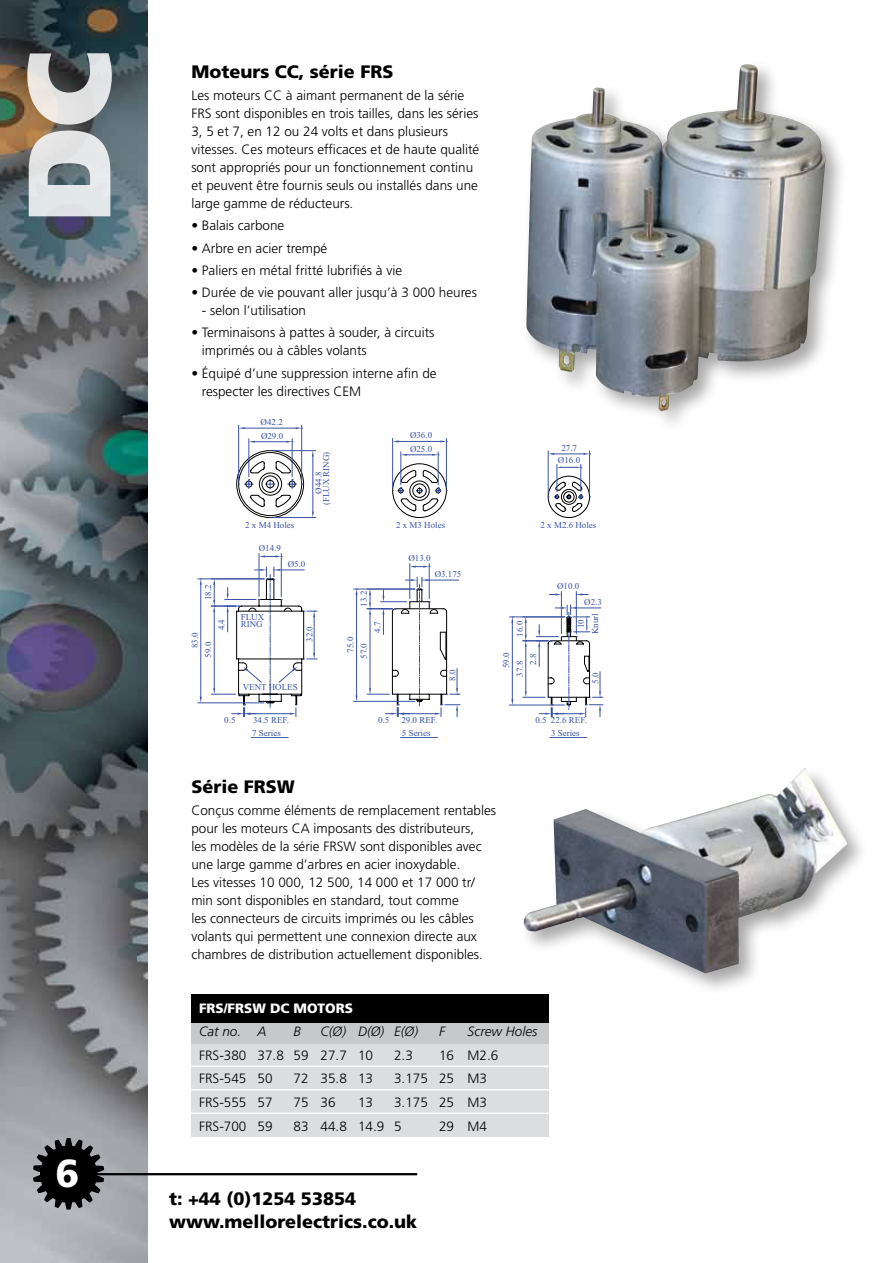
<style>
.page{position:relative;width:893px;height:1263px;background:#fff}
.page>*{position:absolute;margin:0;border:0;box-sizing:border-box;transform-origin:0 0}
.t1{font:900 117px "Frutiger";color:#fff}
.t2{font:900 39px "Frutiger";color:#fff}
.t3{font:900 18px/22.6px "Frutiger";color:#000}
.t4{font:300 13.5px/18px "Frutiger";color:#000}
.t5{font:italic 300 13.5px "Frutiger";color:#000}
.t6{font:900 13.5px "Frutiger";color:#fff}
.t7{font:9px/7.9px "Times New Roman";color:#3953a4}
</style>
<div class="page">
<img style="left:0;top:0;width:148px;height:1263px">
<hr style="left:93px;top:1173px;width:324px;height:2px;background:#000">
<svg style="left:33px;top:1138px;width:71px;height:71px;background:#3b3c3e"></svg>
<hr style="left:400px;top:452px;width:1px;height:33px;background:#3953a4">
<hr style="left:438px;top:452px;width:1px;height:33px;background:#3953a4">
<svg style="left:401px;top:454px;width:38px;height:2px"></svg>
<hr style="left:409px;top:564px;width:1px;height:35px;background:#3953a4">
<hr style="left:429px;top:564px;width:1px;height:35px;background:#3953a4">
<svg style="left:410px;top:566px;width:20px;height:2px"></svg>
<hr style="left:354px;top:701px;width:61px;height:1px;background:#3953a4">
<hr style="left:354px;top:589px;width:61px;height:1px;background:#3953a4">
<hr style="left:356px;top:595px;width:1px;height:100px;background:#3953a4">
<hr style="left:259px;top:553px;width:1px;height:43px;background:#3953a4">
<hr style="left:281px;top:553px;width:1px;height:43px;background:#3953a4">
<svg style="left:259px;top:555px;width:23px;height:2px"></svg>
<hr style="left:198px;top:702px;width:66px;height:1px;background:#3953a4">
<hr style="left:198px;top:578px;width:66px;height:1px;background:#3953a4">
<hr style="left:200px;top:585px;width:1px;height:112px;background:#3953a4">
<svg style="left:200px;top:578px;width:2px;height:7px"></svg>
<hr style="left:248px;top:439px;width:1px;height:38px;background:#3953a4">
<hr style="left:292px;top:439px;width:1px;height:38px;background:#3953a4">
<hr style="left:255px;top:441px;width:31px;height:1px;background:#3953a4">
<svg style="left:286px;top:441px;width:7px;height:2px"></svg>
<hr style="left:273px;top:450px;width:43px;height:1px;background:#3953a4">
<hr style="left:273px;top:517px;width:43px;height:1px;background:#3953a4">
<hr style="left:312px;top:457px;width:1px;height:55px;background:#3953a4">
<svg style="left:312px;top:451px;width:2px;height:6px"></svg>
<hr style="left:238px;top:425px;width:1px;height:56px;background:#3953a4">
<hr style="left:301px;top:425px;width:1px;height:56px;background:#3953a4">
<hr style="left:245px;top:428px;width:51px;height:1px;background:#3953a4">
<svg style="left:239px;top:427px;width:6px;height:2px"></svg>
<svg style="left:236px;top:450px;width:68px;height:68px"></svg>
<svg style="left:296px;top:427px;width:7px;height:2px"></svg>
<svg style="left:367px;top:577px;width:236px;height:140px"></svg>
<hr style="left:392px;top:438px;width:1px;height:50px;background:#3953a4">
<hr style="left:446px;top:438px;width:1px;height:50px;background:#3953a4">
<hr style="left:399px;top:441px;width:41px;height:1px;background:#3953a4">
<svg style="left:392px;top:463px;width:55px;height:55px"></svg>
<hr style="left:548px;top:451px;width:1px;height:43px;background:#3953a4">
<hr style="left:589px;top:451px;width:1px;height:43px;background:#3953a4">
<hr style="left:554px;top:453px;width:30px;height:1px;background:#3953a4">
<svg style="left:548px;top:453px;width:6px;height:2px"></svg>
<svg style="left:547px;top:464px;width:44px;height:54px"></svg>
<svg style="left:584px;top:453px;width:7px;height:2px"></svg>
<svg style="left:211px;top:567px;width:106px;height:150px"></svg>
<hr style="left:550px;top:737px;width:37px;height:1px;background:#3953a4">
<hr style="left:401px;top:737px;width:37px;height:1px;background:#3953a4">
<hr style="left:251px;top:737px;width:37px;height:1px;background:#3953a4">
<div style="left:519px;top:765px;width:350px;height:231px;background:#000;opacity:.35"></div>
<img style="left:523px;top:768px;width:325px;height:205px">
<div style="left:522px;top:60px;width:326px;height:373px;background:#000;opacity:.35"></div>
<img style="left:526px;top:64px;width:299px;height:347px">
<div style="left:191px;top:994px;width:357px;height:142px;background:#dcddde"></div>
<div style="left:191px;top:996px;width:357px;height:47px;background:#c7c8ca"></div>
<div style="left:191px;top:994px;width:357px;height:28px;background:#000"></div>
<hr style="left:190px;top:1065px;width:362px;height:2px;background:#fff">
<hr style="left:190px;top:1089px;width:362px;height:1px;background:#fff">
<hr style="left:190px;top:1112px;width:362px;height:2px;background:#fff">
<h1 class="t1" style="left:-2px;top:222px;width:173px;rotate:-90deg">DC</h1>
<h2 class="t2" style="left:56px;top:1150px;width:25px">6</h2>
<h3 class="t3" style="left:191px;top:60px;width:204px">Moteurs CC, série FRS</h3>
<p class="t4" style="left:191px;top:86px;width:290px">Les moteurs CC à aimant permanent de la série FRS sont disponibles en trois tailles, dans les séries 3, 5 et 7, en 12 ou 24 volts et dans plusieurs vitesses. Ces moteurs efficaces et de haute qualité sont appropriés pour un fonctionnement continu et peuvent être fournis seuls ou installés dans une large gamme de réducteurs.</p>
<p class="t4" style="left:191px;top:217px;width:95px">• Balais carbone</p>
<p class="t4" style="left:191px;top:239px;width:138px">• Arbre en acier trempé</p>
<p class="t4" style="left:191px;top:261px;width:212px">• Paliers en métal fritté lubrifiés à vie</p>
<p class="t4" style="left:191px;top:283px;width:287px">• Durée de vie pouvant aller jusqu’à 3 000 heures</p>
<p class="t4" style="left:202px;top:301px;width:106px">- selon l’utilisation</p>
<p class="t4" style="left:202px;top:324px;width:234px;text-indent:-11px">• Terminaisons à pattes à souder, à circuits imprimés ou à câbles volants</p>
<p class="t4" style="left:202px;top:364px;width:236px;text-indent:-11px">• Équipé d’une suppression interne afin de respecter les directives CEM</p>
<p class="t7" style="left:261px;top:418px;width:24px">Ø42.2</p>
<p class="t7" style="left:261px;top:431px;width:24px">Ø29.0</p>
<p class="t7" style="left:314px;top:505px;width:55px;text-indent:12px;rotate:-90deg">Ø44.8 (FLUX RING)</p>
<p class="t7" style="left:410px;top:431px;width:24px">Ø36.0</p>
<p class="t7" style="left:410px;top:445px;width:24px">Ø25.0</p>
<p class="t7" style="left:561px;top:444px;width:17px">27.7</p>
<p class="t7" style="left:558px;top:456px;width:24px">Ø16.0</p>
<p class="t7" style="left:245px;top:521px;width:51px">2 x M4 Holes</p>
<p class="t7" style="left:540px;top:521px;width:57px">2 x M2.6 Holes</p>
<p class="t7" style="left:396px;top:521px;width:51px">2 x M3 Holes</p>
<p class="t7" style="left:259px;top:544px;width:24px">Ø14.9</p>
<p class="t7" style="left:288px;top:560px;width:19px">Ø5.0</p>
<p class="t7" style="left:408px;top:553px;width:24px">Ø13.0</p>
<p class="t7" style="left:435px;top:570px;width:28px">Ø3.175</p>
<p class="t7" style="left:204px;top:600px;width:17px;rotate:-90deg">18.2</p>
<p class="t7" style="left:360px;top:607px;width:17px;rotate:-90deg">13.2</p>
<p class="t7" style="left:557px;top:582px;width:24px">Ø10.0</p>
<p class="t7" style="left:584px;top:598px;width:19px">Ø2.3</p>
<p class="t7" style="left:218px;top:630px;width:13px;rotate:-90deg">4.4</p>
<p class="t7" style="left:191px;top:648px;width:17px;rotate:-90deg">83.0</p>
<p class="t7" style="left:204px;top:658px;width:17px;rotate:-90deg">59.0</p>
<p class="t7" style="left:241px;top:620px;width:23px">RING</p>
<p class="t7" style="left:591px;top:634px;width:22px;rotate:-90deg">Knurl</p>
<p class="t7" style="left:241px;top:613px;width:25px">FLUX</p>
<p class="t7" style="left:577px;top:628px;width:10px;rotate:-90deg">10</p>
<p class="t7" style="left:516px;top:637px;width:17px;rotate:-90deg">16.0</p>
<p class="t7" style="left:373px;top:633px;width:13px;rotate:-90deg">4.7</p>
<p class="t7" style="left:305px;top:642px;width:17px;rotate:-90deg">32.0</p>
<p class="t7" style="left:346px;top:653px;width:17px;rotate:-90deg">75.0</p>
<p class="t7" style="left:360px;top:659px;width:17px;rotate:-90deg">57.0</p>
<p class="t7" style="left:502px;top:668px;width:17px;rotate:-90deg">59.0</p>
<p class="t7" style="left:529px;top:665px;width:13px;rotate:-90deg">2.8</p>
<p class="t7" style="left:516px;top:676px;width:17px;rotate:-90deg">37.8</p>
<p class="t7" style="left:448px;top:681px;width:13px;rotate:-90deg">8.0</p>
<p class="t7" style="left:591px;top:684px;width:13px;rotate:-90deg">5.0</p>
<p class="t7" style="left:243px;top:683px;width:56px">VENT HOLES</p>
<p class="t7" style="left:224px;top:716px;width:13px">0.5</p>
<p class="t7" style="left:253px;top:716px;width:37px">34.5 REF.</p>
<p class="t7" style="left:378px;top:716px;width:13px">0.5</p>
<p class="t7" style="left:401px;top:716px;width:37px">29.0 REF.</p>
<p class="t7" style="left:535px;top:716px;width:53px">0.5 22.6 REF.</p>
<p class="t7" style="left:252px;top:729px;width:30px">7 Series</p>
<p class="t7" style="left:402px;top:729px;width:30px">5 Series</p>
<p class="t7" style="left:551px;top:729px;width:30px">3 Series</p>
<h3 class="t3" style="left:191px;top:775px;width:105px">Série FRSW</h3>
<p class="t4" style="left:191px;top:801px;width:306px">Conçus comme éléments de remplacement rentables pour les moteurs CA imposants des distributeurs,<br>les modèles de la série FRSW sont disponibles avec une large gamme d’arbres en acier inoxydable.<br>Les vitesses 10 000, 12 500, 14 000 et 17 000 tr/ min sont disponibles en standard, tout comme<br>les connecteurs de circuits imprimés ou les câbles volants qui permettent une connexion directe aux chambres de distribution actuellement disponibles.</p>
<p class="t6" style="left:199px;top:1000px;width:155px">FRS/FRSW DC MOTORS</p>
<p class="t5" style="left:199px;top:1024px;width:69px">Cat no. A</p>
<p class="t5" style="left:294px;top:1024px;width:9px">B</p>
<p class="t5" style="left:321px;top:1024px;width:99px">C(Ø) D(Ø) E(Ø)</p>
<p class="t5" style="left:439px;top:1024px;width:7px">F</p>
<p class="t5" style="left:468px;top:1024px;width:71px">Screw Holes</p>
<p class="t4" style="left:199px;top:1046px;width:176px">FRS-380 37.8 59 27.7 10</p>
<p class="t4" style="left:394px;top:1046px;width:20px">2.3</p>
<p class="t4" style="left:439px;top:1046px;width:61px">16 M2.6</p>
<p class="t4" style="left:199px;top:1070px;width:75px">FRS-545 50</p>
<p class="t4" style="left:294px;top:1070px;width:81px">72 35.8 13</p>
<p class="t4" style="left:394px;top:1070px;width:95px">3.175 25 M3</p>
<p class="t4" style="left:199px;top:1093px;width:75px">FRS-555 57</p>
<p class="t4" style="left:294px;top:1093px;width:44px">75 36</p>
<p class="t4" style="left:358px;top:1093px;width:17px">13</p>
<p class="t4" style="left:394px;top:1093px;width:95px">3.175 25 M3</p>
<p class="t4" style="left:199px;top:1117px;width:75px">FRS-700 59</p>
<p class="t4" style="left:294px;top:1117px;width:110px">83 44.8 14.9 5</p>
<p class="t4" style="left:439px;top:1117px;width:50px">29 M4</p>
<h3 class="t3" style="left:169px;top:1187px;width:250px">t: +44 (0)1254 53854 www.mellorelectrics.co.uk</h3>
</div>
